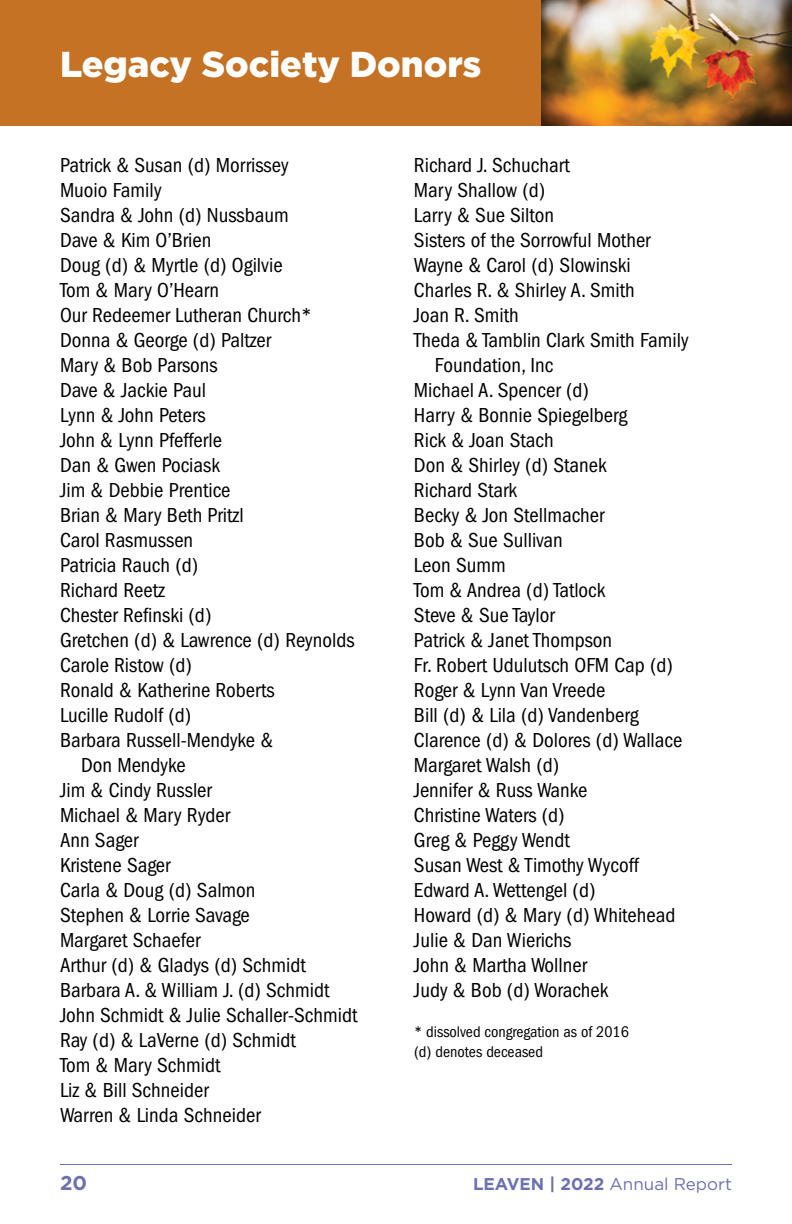
<style>
.page{position:relative;width:792px;height:1224px;background:#fff}
.page>*{position:absolute;margin:0;border:0;box-sizing:border-box;transform-origin:0 0}
.t1{font:900 36px "Gotham";color:#fff}
.t2{font:condensed 21px "ITC Franklin Gothic Std";color:#000}
.t3{font:700 20px "Gotham";color:#6d71b1}
.t4{font:17px "Gotham";color:#6d71b1}
.t5{font:condensed 16px/20px "ITC Franklin Gothic Std";color:#000}
.s1{font-weight:700}
</style>
<div class="page">
<hr style="left:60px;top:1164px;width:672px;height:1px;background:#6d71b1">
<div style="left:0;top:0;width:541px;height:126px;background:#c67224"></div>
<img style="left:541px;top:0;width:251px;height:126px">
<h1 class="t1" style="left:60px;top:39px;width:423px">Legacy Society Donors</h1>
<p class="t2" style="left:60px;top:154px;width:230px">Patrick &amp; Susan (d) Morrissey</p>
<p class="t2" style="left:60px;top:179px;width:103px">Muoio Family</p>
<p class="t2" style="left:60px;top:204px;width:230px">Sandra &amp; John (d) Nussbaum</p>
<p class="t2" style="left:60px;top:229px;width:153px">Dave &amp; Kim O’Brien</p>
<p class="t2" style="left:60px;top:254px;width:224px">Doug (d) &amp; Myrtle (d) Ogilvie</p>
<p class="t2" style="left:60px;top:279px;width:161px">Tom &amp; Mary O’Hearn</p>
<p class="t2" style="left:60px;top:304px;width:253px">Our Redeemer Lutheran Church*</p>
<p class="t2" style="left:60px;top:329px;width:213px">Donna &amp; George (d) Paltzer</p>
<p class="t2" style="left:60px;top:354px;width:159px">Mary &amp; Bob Parsons</p>
<p class="t2" style="left:60px;top:379px;width:148px">Dave &amp; Jackie Paul</p>
<p class="t2" style="left:60px;top:404px;width:147px">Lynn &amp; John Peters</p>
<p class="t2" style="left:60px;top:429px;width:164px">John &amp; Lynn Pfefferle</p>
<p class="t2" style="left:60px;top:454px;width:162px">Dan &amp; Gwen Pociask</p>
<p class="t2" style="left:60px;top:479px;width:172px">Jim &amp; Debbie Prentice</p>
<p class="t2" style="left:60px;top:504px;width:185px">Brian &amp; Mary Beth Pritzl</p>
<p class="t2" style="left:60px;top:529px;width:135px">Carol Rasmussen</p>
<p class="t2" style="left:60px;top:553px;width:140px">Patricia Rauch (d)</p>
<p class="t2" style="left:60px;top:578px;width:107px">Richard Reetz</p>
<p class="t2" style="left:60px;top:603px;width:153px">Chester Refinski (d)</p>
<p class="t2" style="left:60px;top:628px;width:296px">Gretchen (d) &amp; Lawrence (d) Reynolds</p>
<p class="t2" style="left:60px;top:653px;width:134px">Carole Ristow (d)</p>
<p class="t2" style="left:60px;top:678px;width:216px">Ronald &amp; Katherine Roberts</p>
<p class="t2" style="left:60px;top:703px;width:133px">Lucille Rudolf (d)</p>
<p class="t2" style="left:60px;top:728px;width:215px">Barbara Russell-Mendyke &amp;</p>
<p class="t2" style="left:81px;top:753px;width:106px">Don Mendyke</p>
<p class="t2" style="left:60px;top:778px;width:153px">Jim &amp; Cindy Russler</p>
<p class="t2" style="left:60px;top:803px;width:172px">Michael &amp; Mary Ryder</p>
<p class="t2" style="left:60px;top:828px;width:80px">Ann Sager</p>
<p class="t2" style="left:60px;top:853px;width:112px">Kristene Sager</p>
<p class="t2" style="left:60px;top:878px;width:197px">Carla &amp; Doug (d) Salmon</p>
<p class="t2" style="left:60px;top:903px;width:191px">Stephen &amp; Lorrie Savage</p>
<p class="t2" style="left:60px;top:928px;width:142px">Margaret Schaefer</p>
<p class="t2" style="left:60px;top:953px;width:247px">Arthur (d) &amp; Gladys (d) Schmidt</p>
<p class="t2" style="left:60px;top:978px;width:271px">Barbara A. &amp; William J. (d) Schmidt</p>
<p class="t2" style="left:60px;top:1003px;width:299px">John Schmidt &amp; Julie Schaller-Schmidt</p>
<p class="t2" style="left:60px;top:1028px;width:237px">Ray (d) &amp; LaVerne (d) Schmidt</p>
<p class="t2" style="left:60px;top:1053px;width:162px">Tom &amp; Mary Schmidt</p>
<p class="t2" style="left:60px;top:1078px;width:150px">Liz &amp; Bill Schneider</p>
<p class="t2" style="left:60px;top:1103px;width:202px">Warren &amp; Linda Schneider</p>
<p class="t2" style="left:414px;top:153px;width:157px">Richard J. Schuchart</p>
<p class="t2" style="left:414px;top:178px;width:133px">Mary Shallow (d)</p>
<p class="t2" style="left:414px;top:203px;width:142px">Larry &amp; Sue Silton</p>
<p class="t2" style="left:414px;top:228px;width:238px">Sisters of the Sorrowful Mother</p>
<p class="t2" style="left:414px;top:253px;width:218px">Wayne &amp; Carol (d) Slowinski</p>
<p class="t2" style="left:414px;top:278px;width:222px">Charles R. &amp; Shirley A. Smith</p>
<p class="t2" style="left:414px;top:303px;width:106px">Joan R. Smith</p>
<p class="t2" style="left:414px;top:328px;width:276px">Theda &amp; Tamblin Clark Smith Family</p>
<p class="t2" style="left:435px;top:353px;width:120px">Foundation, Inc</p>
<p class="t2" style="left:414px;top:378px;width:177px">Michael A. Spencer (d)</p>
<p class="t2" style="left:414px;top:403px;width:215px">Harry &amp; Bonnie Spiegelberg</p>
<p class="t2" style="left:414px;top:428px;width:141px">Rick &amp; Joan Stach</p>
<p class="t2" style="left:414px;top:453px;width:194px">Don &amp; Shirley (d) Stanek</p>
<p class="t2" style="left:414px;top:478px;width:105px">Richard Stark</p>
<p class="t2" style="left:414px;top:503px;width:192px">Becky &amp; Jon Stellmacher</p>
<p class="t2" style="left:414px;top:528px;width:150px">Bob &amp; Sue Sullivan</p>
<p class="t2" style="left:414px;top:553px;width:93px">Leon Summ</p>
<p class="t2" style="left:414px;top:578px;width:193px">Tom &amp; Andrea (d) Tatlock</p>
<p class="t2" style="left:414px;top:603px;width:142px">Steve &amp; Sue Taylor</p>
<p class="t2" style="left:414px;top:628px;width:200px">Patrick &amp; Janet Thompson</p>
<p class="t2" style="left:414px;top:653px;width:261px">Fr. Robert Udulutsch OFM Cap (d)</p>
<p class="t2" style="left:414px;top:678px;width:193px">Roger &amp; Lynn Van Vreede</p>
<p class="t2" style="left:414px;top:703px;width:226px">Bill (d) &amp; Lila (d) Vandenberg</p>
<p class="t2" style="left:414px;top:728px;width:270px">Clarence (d) &amp; Dolores (d) Wallace</p>
<p class="t2" style="left:414px;top:753px;width:147px">Margaret Walsh (d)</p>
<p class="t2" style="left:414px;top:778px;width:175px">Jennifer &amp; Russ Wanke</p>
<p class="t2" style="left:414px;top:803px;width:152px">Christine Waters (d)</p>
<p class="t2" style="left:414px;top:828px;width:157px">Greg &amp; Peggy Wendt</p>
<p class="t2" style="left:414px;top:853px;width:226px">Susan West &amp; Timothy Wycoff</p>
<p class="t2" style="left:414px;top:878px;width:183px">Edward A. Wettengel (d)</p>
<p class="t2" style="left:414px;top:903px;width:263px">Howard (d) &amp; Mary (d) Whitehead</p>
<p class="t2" style="left:414px;top:928px;width:159px">Julie &amp; Dan Wierichs</p>
<p class="t2" style="left:414px;top:953px;width:175px">John &amp; Martha Wollner</p>
<p class="t2" style="left:414px;top:978px;width:196px">Judy &amp; Bob (d) Worachek</p>
<p class="t5" style="left:414px;top:1022px;width:217px">* dissolved congregation as of 2016 (d) denotes deceased</p>
<p class="t3" style="left:60px;top:1170px;width:29px">20</p>
<p class="t4" style="left:473px;top:1173px;width:260px"><span class="s1">LEAVEN | 2022</span> Annual Report</p>
</div>
